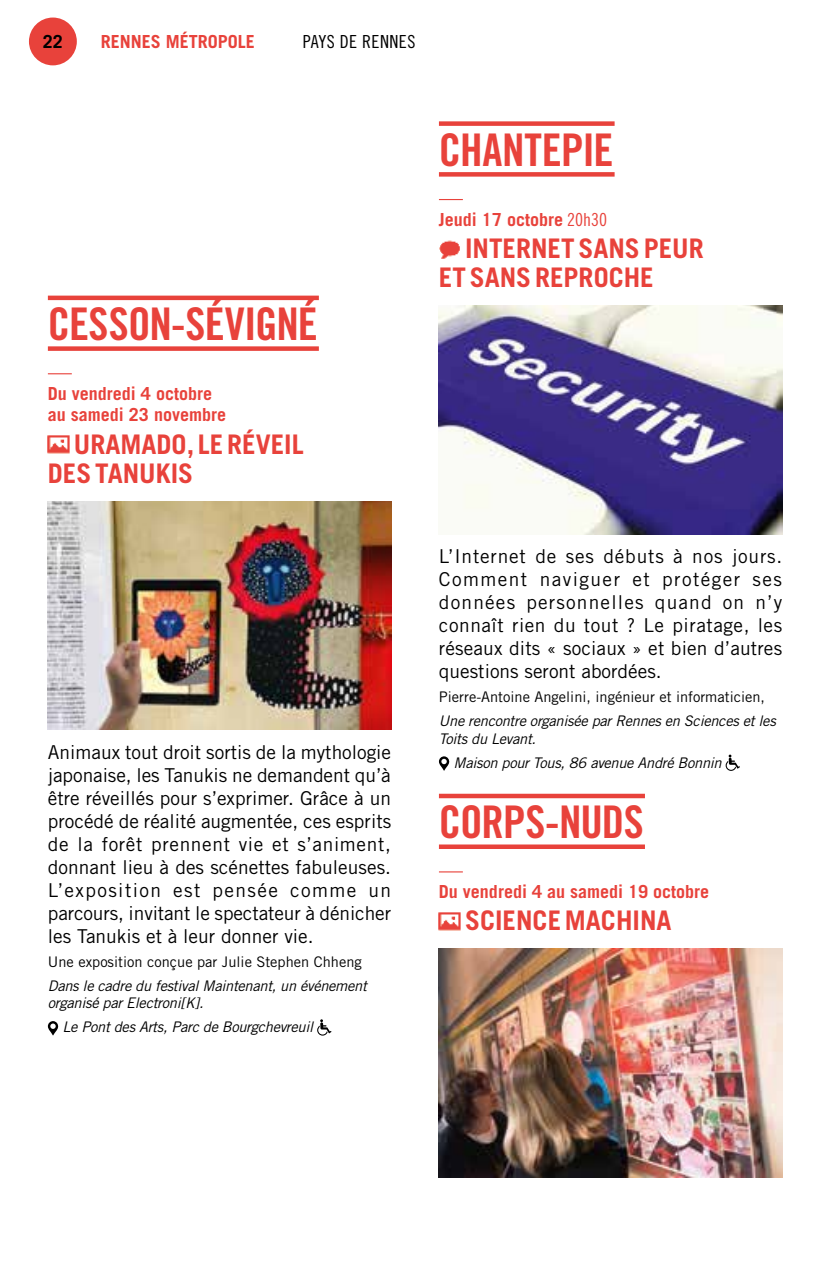
<style>
.page{position:relative;width:830px;height:1276px;background:#fff}
.page>*{position:absolute;margin:0;border:0;box-sizing:border-box;transform-origin:0 0}
.t1{font:45px "Trade Gothic LT Std Bd Cn 20";letter-spacing:-.015em;color:#e8423b}
.t2{font:700 27px/29.2px "Trade Gothic LT Std";color:#e8423b}
.t3{font:19.12px/22.9px "Trade Gothic LT Std";color:#000;text-align:justify}
.t4{font:700 18px/21.6px "Trade Gothic LT Std";color:#e8423b}
.t5{font:18px "Trade Gothic LT Std Cn 18";letter-spacing:.025em;color:#000}
.t6{font:700 18px "Trade Gothic LT Std";color:#000}
.t7{font:italic 14.62px/17.6px "Trade Gothic LT Std";letter-spacing:-.02em;color:#000}
.t8{font:14.62px "Trade Gothic LT Std";color:#000}
.s1{font-family:"Trade Gothic LT Std Cn 18";font-weight:400}
</style>
<div class="page">
<div style="left:29px;top:18px;width:48px;height:47px;background:#e8423b;border-radius:50%"></div>
<hr style="left:48px;top:296px;width:271px;height:4px;background:#e8423b">
<div style="left:48px;top:346px;width:271px;height:5px;background:#e8423b"></div>
<svg style="left:48px;top:373px;width:24px;height:1px"></svg>
<img style="left:48px;top:435px;width:22px;height:19px">
<img style="left:48px;top:501px;width:343px;height:229px">
<svg style="left:48px;top:1021px;width:11px;height:14px"></svg>
<svg style="left:317px;top:1019px;width:14px;height:16px"></svg>
<div style="left:438px;top:121px;width:176px;height:5px;background:#e8423b"></div>
<div style="left:438px;top:172px;width:176px;height:5px;background:#e8423b"></div>
<svg style="left:438px;top:199px;width:24px;height:1px"></svg>
<div style="left:438px;top:793px;width:206px;height:5px;background:#e8423b"></div>
<div style="left:438px;top:844px;width:206px;height:5px;background:#e8423b"></div>
<svg style="left:439px;top:871px;width:23px;height:1px"></svg>
<img style="left:439px;top:240px;width:21px;height:18px">
<img style="left:438px;top:305px;width:343px;height:229px">
<svg style="left:439px;top:756px;width:10px;height:15px"></svg>
<svg style="left:725px;top:754px;width:14px;height:17px"></svg>
<img style="left:438px;top:912px;width:23px;height:18px">
<img style="left:438px;top:948px;width:343px;height:229px">
<p class="t6" style="left:43px;top:30px;width:22px">22</p>
<p class="t4" style="left:101px;top:30px;width:156px">RENNES MÉTROPOLE</p>
<p class="t5" style="left:303px;top:31px;width:114px">PAYS DE RENNES</p>
<h1 class="t1" style="left:48px;top:297px;width:271px">CESSON-SÉVIGNÉ</h1>
<p class="t4" style="left:48px;top:382px;width:180px">Du vendredi 4 octobre au samedi 23 novembre</p>
<h2 class="t2" style="left:48px;top:429px;width:257px;text-indent:26px">URAMADO, LE RÉVEIL<br>DES TANUKIS</h2>
<p class="t3" style="left:48px;top:741px;width:344px">Animaux tout droit sortis de la mythologie japonaise, les Tanukis ne demandent qu’à être réveillés pour s’exprimer. Grâce à un procédé de réalité augmentée, ces esprits de la forêt prennent vie et s’animent, donnant lieu à des scénettes fabuleuses.<br>L’exposition est pensée comme un parcours, invitant le spectateur à dénicher les Tanukis et à leur donner vie.</p>
<p class="t8" style="left:48px;top:953px;width:315px">Une exposition conçue par Julie Stephen Chheng</p>
<p class="t7" style="left:48px;top:977px;width:320px">Dans le cadre du festival Maintenant, un événement organisé par Electroni[K].</p>
<p class="t7" style="left:62px;top:1018px;width:252px">Le Pont des Arts, Parc de Bourgchevreuil</p>
<h1 class="t1" style="left:438px;top:122px;width:176px">CHANTEPIE</h1>
<p class="t4" style="left:438px;top:208px;width:169px">Jeudi 17 octobre <span class="s1">20h30</span></p>
<h2 class="t2" style="left:438px;top:233px;width:266px;text-indent:26px">INTERNET SANS PEUR<br>ET SANS REPROCHE</h2>
<p class="t3" style="left:438px;top:545px;width:345px">L’Internet de ses débuts à nos jours.<br>Comment naviguer et protéger ses données personnelles quand on n’y connaît rien du tout ? Le piratage, les réseaux dits « sociaux » et bien d’autres questions seront abordées.</p>
<p class="t8" style="left:438px;top:688px;width:327px">Pierre-Antoine Angelini, ingénieur et informaticien,</p>
<p class="t7" style="left:438px;top:712px;width:338px">Une rencontre organisée par Rennes en Sciences et les<br>Toits du Levant.</p>
<p class="t7" style="left:453px;top:754px;width:269px">Maison pour Tous, 86 avenue André Bonnin</p>
<h1 class="t1" style="left:438px;top:794px;width:206px">CORPS-NUDS</h1>
<p class="t4" style="left:438px;top:880px;width:272px">Du vendredi 4 au samedi 19 octobre</p>
<h2 class="t2" style="left:465px;top:906px;width:208px">SCIENCE MACHINA</h2>
</div>
